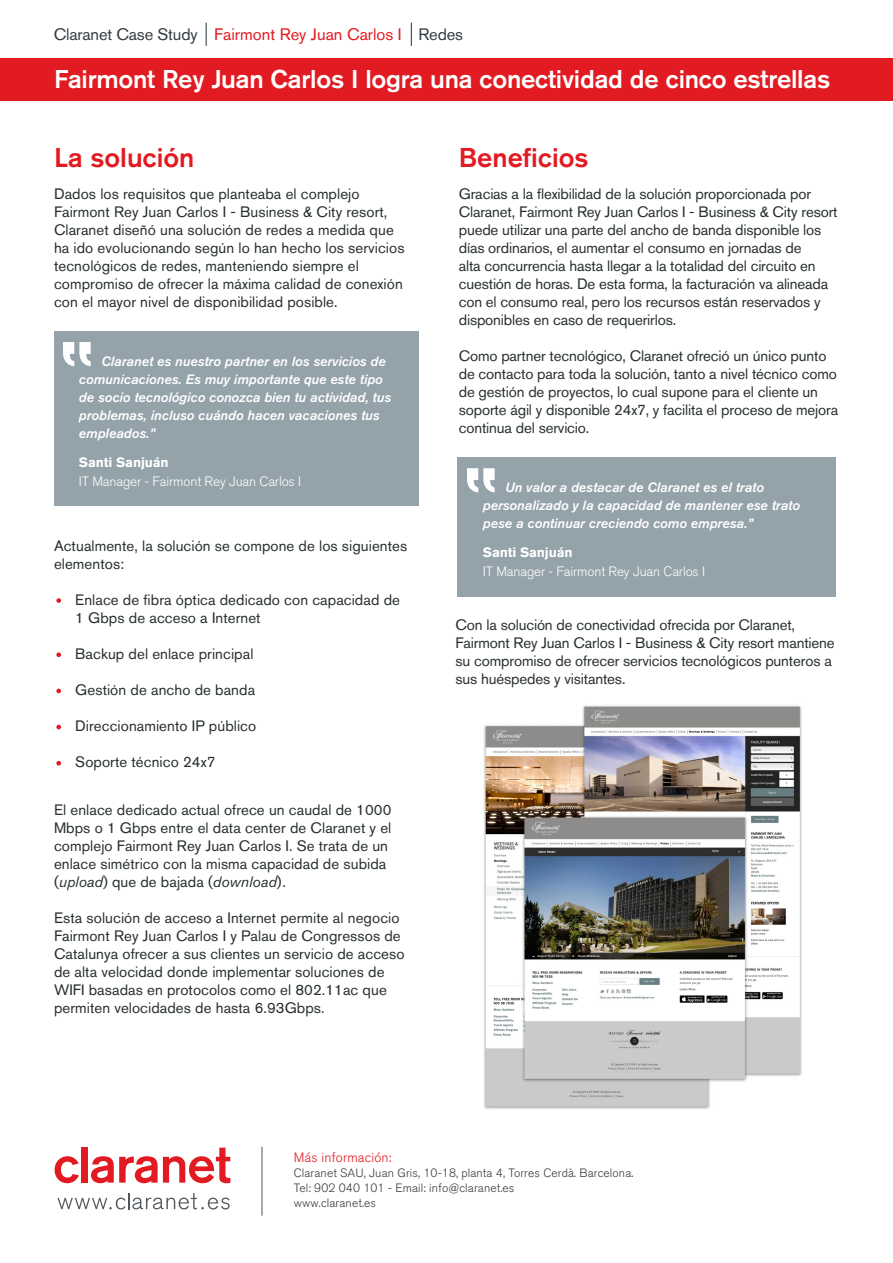
<style>
.page{position:relative;width:893px;height:1263px;background:#fff}
.page>*{position:absolute;margin:0;border:0;box-sizing:border-box;transform-origin:0 0}
.t1{font:500 27px "Akzidenz Grotesk BQ";color:#e21a21}
.t2{font:500 25.5px "Akzidenz Grotesk BQ";letter-spacing:-.01em;color:#fff}
.t3{font:16.5px "Akzidenz Grotesk BQ";letter-spacing:-.01em;color:#353b40}
.t4{font:15px/18px "Akzidenz Grotesk BQ";letter-spacing:.005em;color:#272e30}
.t5{font:italic 13.5px/18px "Akzidenz Grotesk BQ Med";color:#fff}
.t6{font:300 13.5px "Akzidenz Grotesk BQ";letter-spacing:-.01em;color:#fff}
.t7{font:700 13.5px "Akzidenz Grotesk BQ";letter-spacing:-.01em;color:#fff}
.t8{font:300 13.5px "Akzidenz Grotesk BQ";letter-spacing:.01em;color:#e21a21}
.t9{font:300 12px "Akzidenz Grotesk BQ";letter-spacing:.01em;color:#353b40}
.s1{color:#e21a21}
.s2{font-style:italic}
</style>
<div class="page">
<div style="left:0;top:58px;width:893px;height:43px;background:#e21a21"></div>
<div style="left:458px;top:457px;width:378px;height:140px;background:#94a2aa"></div>
<div style="left:54px;top:331px;width:364px;height:174px;background:#94a2aa"></div>
<svg style="left:57px;top:1193px;width:173px;height:16px"></svg>
<svg style="left:55px;top:1156px;width:24px;height:27px"></svg>
<div style="left:81px;top:1147px;width:7px;height:35px;background:#e21a21"></div>
<svg style="left:91px;top:1147px;width:139px;height:36px"></svg>
<hr style="left:262px;top:1147px;width:1px;height:68px;background:#50555a">
<svg style="left:206px;top:23px;width:1px;height:23px"></svg>
<svg style="left:411px;top:23px;width:1px;height:23px"></svg>
<svg style="left:56px;top:598px;width:5px;height:5px"></svg>
<svg style="left:56px;top:652px;width:5px;height:5px"></svg>
<svg style="left:56px;top:688px;width:5px;height:5px"></svg>
<svg style="left:56px;top:725px;width:5px;height:4px"></svg>
<svg style="left:56px;top:761px;width:5px;height:4px"></svg>
<img style="left:484px;top:705px;width:318px;height:404px">
<p class="t3" style="left:54px;top:25px;width:411px">Claranet Case Study <span class="s1">Fairmont Rey Juan Carlos I</span> Redes</p>
<p class="t2" style="left:54px;top:64px;width:778px">Fairmont Rey Juan Carlos I logra una conectividad de cinco estrellas</p>
<p class="t1" style="left:54px;top:141px;width:142px">La solución</p>
<p class="t1" style="left:459px;top:141px;width:131px">Beneficios</p>
<p class="t4" style="left:54px;top:185px;width:352px">Dados los requisitos que planteaba el complejo Fairmont Rey Juan Carlos I - Business &amp; City resort, Claranet diseñó una solución de redes a medida que ha ido evolucionando según lo han hecho los servicios tecnológicos de redes, manteniendo siempre el compromiso de ofrecer la máxima calidad de conexión con el mayor nivel de disponibilidad posible.</p>
<p class="t4" style="left:459px;top:185px;width:380px">Gracias a la flexibilidad de la solución proporcionada por Claranet, Fairmont Rey Juan Carlos I - Business &amp; City resort puede utilizar una parte del ancho de banda disponible los días ordinarios, el aumentar el consumo en jornadas de<br>alta concurrencia hasta llegar a la totalidad del circuito en cuestión de horas. De esta forma, la facturación va alineada con el consumo real, pero los recursos están reservados y disponibles en caso de requerirlos.</p>
<p class="t4" style="left:459px;top:347px;width:381px">Como partner tecnológico, Claranet ofreció un único punto de contacto para toda la solución, tanto a nivel técnico como de gestión de proyectos, lo cual supone para el cliente un soporte ágil y disponible 24x7, y facilita el proceso de mejora continua del servicio.</p>
<p class="t5" style="left:79px;top:352px;width:314px;text-indent:23px">Claranet es nuestro partner en los servicios de comunicaciones. Es muy importante que este tipo de socio tecnológico conozca bien tu actividad, tus problemas, incluso cuándo hacen vacaciones tus empleados.”</p>
<p class="t7" style="left:79px;top:454px;width:91px">Santi Sanjuán</p>
<p class="t6" style="left:79px;top:474px;width:224px">IT Manager - Fairmont Rey Juan Carlos I</p>
<p class="t5" style="left:483px;top:479px;width:319px;text-indent:23px">Un valor a destacar de Claranet es el trato personalizado y la capacidad de mantener ese trato pese a continuar creciendo como empresa.”</p>
<p class="t7" style="left:483px;top:544px;width:91px">Santi Sanjuán</p>
<p class="t6" style="left:483px;top:564px;width:224px">IT Manager - Fairmont Rey Juan Carlos I</p>
<p class="t4" style="left:54px;top:537px;width:355px">Actualmente, la solución se compone de los siguientes elementos:</p>
<p class="t4" style="left:75px;top:591px;width:326px">Enlace de fibra óptica dedicado con capacidad de<br>1 Gbps de acceso a Internet</p>
<p class="t4" style="left:75px;top:645px;width:180px">Backup del enlace principal</p>
<p class="t4" style="left:75px;top:681px;width:181px">Gestión de ancho de banda</p>
<p class="t4" style="left:75px;top:717px;width:183px">Direccionamiento IP público</p>
<p class="t4" style="left:75px;top:753px;width:142px">Soporte técnico 24x7</p>
<p class="t4" style="left:54px;top:801px;width:339px">El enlace dedicado actual ofrece un caudal de 1000<br>Mbps o 1 Gbps entre el data center de Claranet y el complejo Fairmont Rey Juan Carlos I. Se trata de un enlace simétrico con la misma capacidad de subida (<span class="s2">upload</span>) que de bajada (<span class="s2">download</span>).</p>
<p class="t4" style="left:54px;top:909px;width:352px">Esta solución de acceso a Internet permite al negocio Fairmont Rey Juan Carlos I y Palau de Congressos de Catalunya ofrecer a sus clientes un servicio de acceso de alta velocidad donde implementar soluciones de WIFI basadas en protocolos como el 802.11ac que permiten velocidades de hasta 6.93Gbps.</p>
<p class="t4" style="left:456px;top:616px;width:381px">Con la solución de conectividad ofrecida por Claranet, Fairmont Rey Juan Carlos I - Business &amp; City resort mantiene su compromiso de ofrecer servicios tecnológicos punteros a sus huéspedes y visitantes.</p>
<p class="t8" style="left:294px;top:1150px;width:99px">Más información:</p>
<p class="t9" style="left:294px;top:1166px;width:341px">Claranet SAU, Juan Gris, 10-18, planta 4, Torres Cerdà. Barcelona.</p>
<p class="t9" style="left:294px;top:1181px;width:222px">Tel: 902 040 101 - Email: info@claranet.es</p>
<p class="t9" style="left:294px;top:1196px;width:84px">www.claranet.es</p>
</div>
